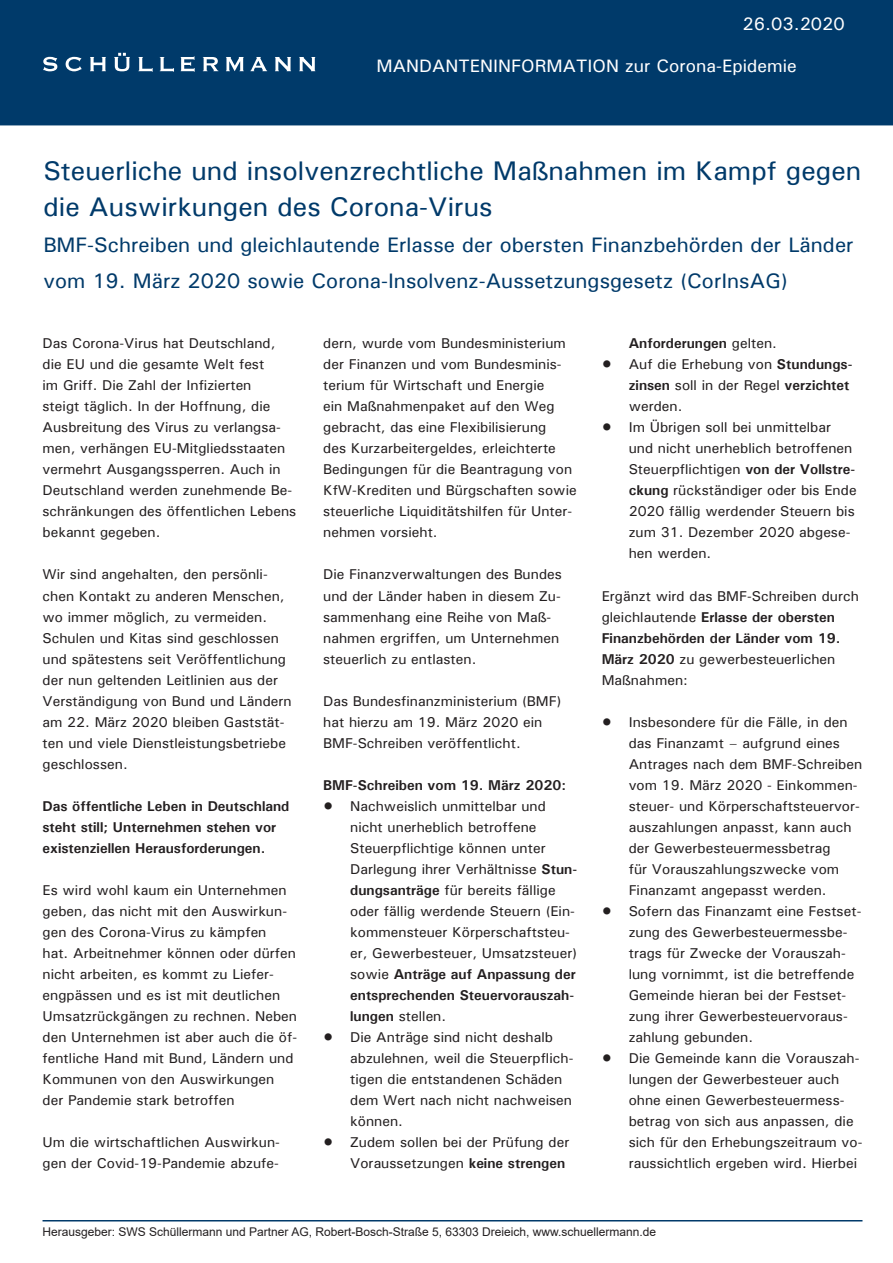
<style>
.page{position:relative;width:893px;height:1263px;background:#fff}
.page>*{position:absolute;margin:0;border:0;box-sizing:border-box;transform-origin:0 0}
.Head{font:27px/36px "Univers";color:#003a6a}
.Head-2{font:21px/36px "Univers";color:#003a6a}
.t1{font:18px "Univers";color:#fff}
.t2{font:14.25px/21px "Univers";color:#231f20}
.t3{font:700 14.25px/21px "Univers";color:#231f20}
.t4{font:12px "Arial";color:#231f20}
.s1{font-weight:700}
.s2{font-weight:400}
</style>
<div class="page">
<div style="left:1px;top:1px;width:891px;height:124px;background:#003a6a"></div>
<div style="left:0;top:0;width:893px;height:125px;border:2px solid #003a6a"></div>
<hr style="left:43px;top:1220px;width:819px;height:1px;background:#003a6a">
<div style="left:1px;top:1px;width:376px;height:123px;background:#003a6a"></div>
<svg style="left:43px;top:57px;width:14px;height:14px"></svg>
<svg style="left:66px;top:57px;width:16px;height:14px"></svg>
<svg style="left:90px;top:57px;width:16px;height:14px"></svg>
<svg style="left:114px;top:53px;width:16px;height:18px"></svg>
<svg style="left:138px;top:57px;width:15px;height:15px"></svg>
<svg style="left:160px;top:57px;width:14px;height:15px"></svg>
<svg style="left:181px;top:56px;width:14px;height:16px"></svg>
<svg style="left:203px;top:57px;width:15px;height:14px"></svg>
<svg style="left:226px;top:57px;width:18px;height:14px"></svg>
<svg style="left:250px;top:57px;width:17px;height:14px"></svg>
<svg style="left:275px;top:57px;width:16px;height:14px"></svg>
<svg style="left:299px;top:57px;width:16px;height:14px"></svg>
<p class="t1" style="left:742px;top:13px;width:104px">26.03.2020</p>
<p class="t1" style="left:376px;top:55px;width:422px">MANDANTENINFORMATION zur Corona-Epidemie</p>
<p class="Head" style="left:43px;top:153px;width:819px">Steuerliche und insolvenzrechtliche Maßnahmen im Kampf gegen die Auswirkungen des Corona-Virus</p>
<p class="Head-2" style="left:43px;top:227px;width:812px">BMF-Schreiben und gleichlautende Erlasse der obersten Finanzbehörden der Länder vom 19. März 2020 sowie Corona-Insolvenz-Aussetzungsgesetz (CorInsAG)</p>
<p class="t2" style="left:43px;top:333px;width:255px">Das Corona-Virus hat Deutschland, die EU und die gesamte Welt fest<br>im Griff. Die Zahl der Infizierten<br>steigt täglich. In der Hoffnung, die Ausbreitung des Virus zu verlangsa&shy;men, verhängen EU-Mitgliedsstaaten vermehrt Ausgangssperren. Auch in Deutschland werden zunehmende Be&shy;schränkungen des öffentlichen Lebens bekannt gegeben.</p>
<p class="t2" style="left:43px;top:564px;width:251px">Wir sind angehalten, den persönli&shy;chen Kontakt zu anderen Menschen, wo immer möglich, zu vermeiden.<br>Schulen und Kitas sind geschlossen und spätestens seit Veröffentlichung der nun geltenden Leitlinien aus der Verständigung von Bund und Ländern am 22. März 2020 bleiben Gaststät&shy;ten und viele Dienstleistungsbetriebe geschlossen.</p>
<p class="t3" style="left:43px;top:795px;width:248px">Das öffentliche Leben in Deutschland steht still; Unternehmen stehen vor existenziellen Herausforderungen.</p>
<p class="t2" style="left:43px;top:879px;width:256px">Es wird wohl kaum ein Unternehmen geben, das nicht mit den Auswirkun&shy;gen des Corona-Virus zu kämpfen<br>hat. Arbeitnehmer können oder dürfen nicht arbeiten, es kommt zu Liefer&shy;engpässen und es ist mit deutlichen Umsatzrückgängen zu rechnen. Neben den Unternehmen ist aber auch die öf&shy;fentliche Hand mit Bund, Ländern und Kommunen von den Auswirkungen der Pandemie stark betroffen</p>
<p class="t2" style="left:43px;top:1131px;width:239px">Um die wirtschaftlichen Auswirkun&shy;gen der Covid-19-Pandemie abzufe-</p>
<p class="t2" style="left:323px;top:333px;width:255px">dern, wurde vom Bundesministerium der Finanzen und vom Bundesminis&shy;terium für Wirtschaft und Energie<br>ein Maßnahmenpaket auf den Weg gebracht, das eine Flexibilisierung<br>des Kurzarbeitergeldes, erleichterte Bedingungen für die Beantragung von KfW-Krediten und Bürgschaften sowie steuerliche Liquiditätshilfen für Unter&shy;nehmen vorsieht.</p>
<p class="t2" style="left:323px;top:564px;width:240px">Die Finanzverwaltungen des Bundes und der Länder haben in diesem Zu&shy;sammenhang eine Reihe von Maß&shy;nahmen ergriffen, um Unternehmen steuerlich zu entlasten.</p>
<p class="t2" style="left:323px;top:690px;width:240px">Das Bundesfinanzministerium (BMF) hat hierzu am 19. März 2020 ein<br>BMF-Schreiben veröffentlicht.</p>
<p class="t3" style="left:323px;top:774px;width:244px">BMF-Schreiben vom 19. März 2020:</p>
<p class="t2" style="left:350px;top:795px;width:228px;text-indent:-27px">• Nachweislich unmittelbar und nicht unerheblich betroffene<br>Steuerpflichtige können unter<br>Darlegung ihrer Verhältnisse <span class="s1">Stun&shy;dungsanträge</span> für bereits fällige oder fällig werdende Steuern (Ein&shy;kommensteuer Körperschaftsteu&shy;er, Gewerbesteuer, Umsatzsteuer) sowie <span class="s1">Anträge auf Anpassung der entsprechenden Steuervorauszah&shy;lungen</span> stellen.</p>
<p class="t2" style="left:350px;top:1026px;width:225px;text-indent:-27px">• Die Anträge sind nicht deshalb abzulehnen, weil die Steuerpflich&shy;tigen die entstandenen Schäden dem Wert nach nicht nachweisen können.</p>
<p class="t2" style="left:323px;top:1131px;width:248px;text-align:right">• Zudem sollen bei der Prüfung der<br>Voraussetzungen <span class="s1">keine strengen</span></p>
<p class="t3" style="left:629px;top:333px;width:150px">Anforderungen <span class="s2">gelten.</span></p>
<p class="t2" style="left:629px;top:354px;width:225px;text-indent:-27px">• Auf die Erhebung von <span class="s1">Stundungs&shy;zinsen</span> soll in der Regel <span class="s1">verzichtet </span>werden.</p>
<p class="t2" style="left:629px;top:417px;width:229px;text-indent:-27px">• Im Übrigen soll bei unmittelbar und nicht unerheblich betroffenen<br>Steuerpflichtigen <span class="s1">von der Vollstre&shy;ckung</span> rückständiger oder bis Ende<br>2020 fällig werdender Steuern bis zum 31. Dezember 2020 abgese&shy;hen werden.</p>
<p class="t2" style="left:602px;top:585px;width:259px">Ergänzt wird das BMF-Schreiben durch gleichlautende <span class="s1">Erlasse der obersten<br>Finanzbehörden der Länder vom 19.<br>März 2020</span> zu gewerbesteuerlichen<br>Maßnahmen:</p>
<p class="t2" style="left:629px;top:711px;width:235px;text-indent:-27px">• Insbesondere für die Fälle, in den das Finanzamt – aufgrund eines<br>Antrages nach dem BMF-Schreiben vom 19. März 2020 - Einkommen&shy;steuer- und Körperschaftsteuervor&shy;auszahlungen anpasst, kann auch der Gewerbesteuermessbetrag<br>für Vorauszahlungszwecke vom<br>Finanzamt angepasst werden.</p>
<p class="t2" style="left:629px;top:900px;width:234px;text-indent:-27px">• Sofern das Finanzamt eine Festset&shy;zung des Gewerbesteuermessbe&shy;trags für Zwecke der Vorauszah&shy;lung vornimmt, ist die betreffende<br>Gemeinde hieran bei der Festset&shy;zung ihrer Gewerbesteuervoraus&shy;zahlung gebunden.</p>
<p class="t2" style="left:629px;top:1047px;width:235px;text-indent:-27px">• Die Gemeinde kann die Vorauszah&shy;lungen der Gewerbesteuer auch ohne einen Gewerbesteuermess&shy;betrag von sich aus anpassen, die sich für den Erhebungszeitraum vo&shy;raussichtlich ergeben wird. Hierbei</p>
<p class="t4" style="left:43px;top:1223px;width:615px">Herausgeber: SWS Schüllermann und Partner AG, Robert-Bosch-Straße 5, 63303 Dreieich, www.schuellermann.de</p>
</div>
